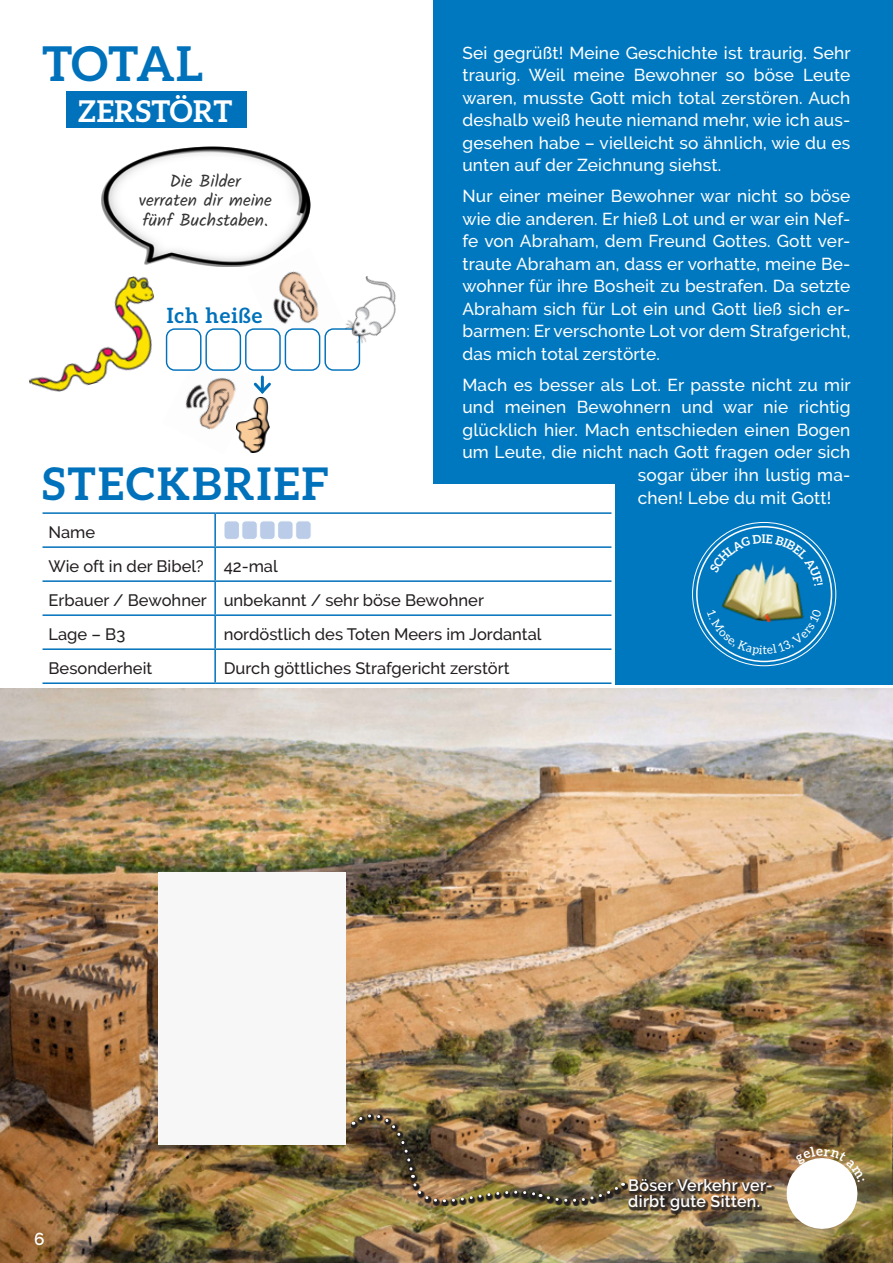
<style>
.page{position:relative;width:893px;height:1263px;background:#fff}
.page>*{position:absolute;margin:0;border:0;box-sizing:border-box;transform-origin:0 0}
.t1{font:700 48px "Aleo";letter-spacing:-.01em;color:#0071bb}
.t2{font:700 45px "Aleo";letter-spacing:.05em;color:#0071bb}
.t3{font:700 30px "Aleo";letter-spacing:.02em;color:#fff}
.t4{font:700 21px "Aleo";letter-spacing:.05em;color:#0071bb}
.t5{font:500 17.25px/22.5px "Raleway";letter-spacing:.01em;color:#fff;text-align:justify}
.t6{font:17.25px/19.5px "Kalam";color:#363536;text-align:center}
.t7{font:600 17.25px "Raleway";color:#fff}
.t8{font:500 16.5px/34px "Raleway";color:#231f20}
.t9{font:600 16.5px/16.5px "Raleway";letter-spacing:.02em;color:#fff}
.t10{font:700 11.85px "Aleo";color:#fff}
</style>
<div class="page">
<hr style="left:892px;top:568px;width:1px;height:421px;background:#c65372">
<div style="left:615px;top:448px;width:278px;height:237px;background:#0078bf"></div>
<img style="left:0;top:689px;width:893px;height:574px">
<div style="left:66px;top:91px;width:181px;height:37px;background:#0071bb"></div>
<div style="left:434px;top:0;width:459px;height:484px;background:#0078bf"></div>
<hr style="left:43px;top:512px;width:172px;height:2px;background:#0071bb">
<hr style="left:215px;top:512px;width:396px;height:2px;background:#0071bb">
<hr style="left:214px;top:514px;width:2px;height:32px;background:#0071bb">
<hr style="left:43px;top:546px;width:172px;height:2px;background:#0071bb">
<hr style="left:215px;top:546px;width:396px;height:2px;background:#0071bb">
<hr style="left:214px;top:548px;width:2px;height:32px;background:#0071bb">
<hr style="left:43px;top:580px;width:172px;height:2px;background:#0071bb">
<hr style="left:215px;top:580px;width:396px;height:2px;background:#0071bb">
<hr style="left:214px;top:582px;width:2px;height:32px;background:#0071bb">
<hr style="left:43px;top:614px;width:172px;height:2px;background:#0071bb">
<hr style="left:215px;top:614px;width:396px;height:2px;background:#0071bb">
<hr style="left:214px;top:616px;width:2px;height:32px;background:#0071bb">
<hr style="left:43px;top:648px;width:172px;height:2px;background:#0071bb">
<hr style="left:215px;top:648px;width:396px;height:2px;background:#0071bb">
<hr style="left:214px;top:650px;width:2px;height:32px;background:#0071bb">
<hr style="left:43px;top:682px;width:172px;height:2px;background:#0071bb">
<hr style="left:215px;top:682px;width:396px;height:2px;background:#0071bb">
<div style="left:224px;top:521px;width:15px;height:18px;background:#bacce8;border-radius:4px"></div>
<div style="left:224px;top:521px;width:16px;height:19px;border:1px solid #fff;border-radius:4px"></div>
<div style="left:242px;top:521px;width:15px;height:18px;background:#bacce8;border-radius:4px"></div>
<div style="left:242px;top:521px;width:16px;height:19px;border:1px solid #fff;border-radius:4px"></div>
<div style="left:260px;top:521px;width:15px;height:18px;background:#bacce8;border-radius:4px"></div>
<div style="left:259px;top:521px;width:16px;height:19px;border:1px solid #fff;border-radius:4px"></div>
<div style="left:278px;top:521px;width:15px;height:18px;background:#bacce8;border-radius:4px"></div>
<div style="left:277px;top:520px;width:16px;height:20px;border:1px solid #fff;border-radius:4px"></div>
<div style="left:296px;top:521px;width:15px;height:18px;background:#bacce8;border-radius:4px"></div>
<div style="left:295px;top:520px;width:16px;height:20px;border:1px solid #fff;border-radius:4px"></div>
<img style="left:722px;top:586px;width:80px;height:22px">
<div style="left:628px;top:1178px;width:146px;height:36px;background:#231f20;opacity:.85"></div>
<svg style="left:351px;top:1114px;width:277px;height:92px"></svg>
<img style="left:353px;top:1110px;width:270px;height:111px">
<img style="left:101px;top:188px;width:146px;height:79px">
<img style="left:104px;top:146px;width:207px;height:119px">
<img style="left:247px;top:248px;width:81px;height:104px">
<img style="left:185px;top:349px;width:76px;height:81px">
<div style="left:167px;top:329px;width:34px;height:41px;background:#fff;border-radius:8px"></div>
<div style="left:166px;top:328px;width:35px;height:43px;border:1px solid #0071bb;border-radius:8px"></div>
<div style="left:206px;top:329px;width:34px;height:41px;background:#fff;border-radius:8px"></div>
<div style="left:205px;top:328px;width:36px;height:43px;border:1px solid #0071bb;border-radius:8px"></div>
<div style="left:246px;top:329px;width:34px;height:41px;background:#fff;border-radius:8px"></div>
<div style="left:245px;top:328px;width:36px;height:43px;border:1px solid #0071bb;border-radius:8px"></div>
<div style="left:285px;top:329px;width:35px;height:41px;background:#fff;border-radius:8px"></div>
<div style="left:285px;top:328px;width:35px;height:43px;border:1px solid #0071bb;border-radius:8px"></div>
<div style="left:325px;top:329px;width:34px;height:41px;background:#fff;border-radius:8px"></div>
<div style="left:324px;top:328px;width:36px;height:43px;border:1px solid #0071bb;border-radius:8px"></div>
<img style="left:29px;top:276px;width:143px;height:116px">
<img style="left:236px;top:398px;width:33px;height:55px">
<hr style="left:261px;top:377px;width:3px;height:15px;background:#0071bb">
<svg style="left:251px;top:380px;width:20px;height:16px"></svg>
<img style="left:328px;top:276px;width:68px;height:72px">
<div style="left:158px;top:872px;width:187px;height:272px;background:#f7f7f8"></div>
<svg style="left:707px;top:608px;width:115px;height:48px"></svg>
<svg style="left:710px;top:534px;width:113px;height:52px"></svg>
<img style="left:780px;top:1146px;width:85px;height:87px">
<h1 class="t1" style="left:42px;top:36px;width:162px">TOTAL</h1>
<h3 class="t3" style="left:78px;top:94px;width:156px">ZERSTÖRT</h3>
<p class="t6" style="left:139px;top:172px;width:134px">Die Bilder verraten dir meine fünf Buchstaben.</p>
<p class="t4" style="left:167px;top:303px;width:97px">Ich heiße</p>
<p class="t5" style="left:462px;top:41px;width:390px">Sei gegrüßt! Meine Geschichte ist traurig. Sehr traurig. Weil meine Bewohner so böse Leute waren, musste Gott mich total zerstören. Auch deshalb weiß heute niemand mehr, wie ich aus&shy;gesehen habe – vielleicht so ähnlich, wie du es unten auf der Zeichnung siehst.</p>
<p class="t5" style="left:462px;top:185px;width:389px">Nur einer meiner Bewohner war nicht so böse wie die anderen. Er hieß Lot und er war ein Nef&shy;fe von Abraham, dem Freund Gottes. Gott ver&shy;traute Abraham an, dass er vorhatte, meine Be&shy;wohner für ihre Bosheit zu bestrafen. Da setzte Abraham sich für Lot ein und Gott ließ sich er&shy;barmen: Er verschonte Lot vor dem Strafgericht, das mich total zerstörte.</p>
<p class="t5" style="left:462px;top:373px;width:390px">Mach es besser als Lot. Er passte nicht zu mir und meinen Bewohnern und war nie richtig glücklich hier. Mach entschieden einen Bogen um Leute, die nicht nach Gott fragen oder sich</p>
<h2 class="t2" style="left:43px;top:458px;width:288px">STECKBRIEF</h2>
<p class="t8" style="left:49px;top:515px;width:437px">Name<br>Wie oft in der Bibel? 42-mal<br>Erbauer / Bewohner unbekannt / sehr böse Bewohner<br>Lage – B3</p>
<p class="t8" style="left:224px;top:617px;width:319px">nordöstlich des Toten Meers im Jordantal</p>
<p class="t8" style="left:49px;top:651px;width:105px">Besonderheit</p>
<p class="t8" style="left:224px;top:651px;width:287px">Durch göttliches Strafgericht zerstört</p>
<p class="t5" style="left:638px;top:464px;width:214px">sogar über ihn lustig ma&shy;chen! Lebe du mit Gott!</p>
<p class="t10" style="left:762px;top:532px;width:5px">I</p>
<p class="t7" style="left:34px;top:1229px;width:12px">6</p>
<p class="t9" style="left:628px;top:1177px;width:146px">Böser Verkehr ver&shy;dirbt gute Sitten.</p>
</div>
